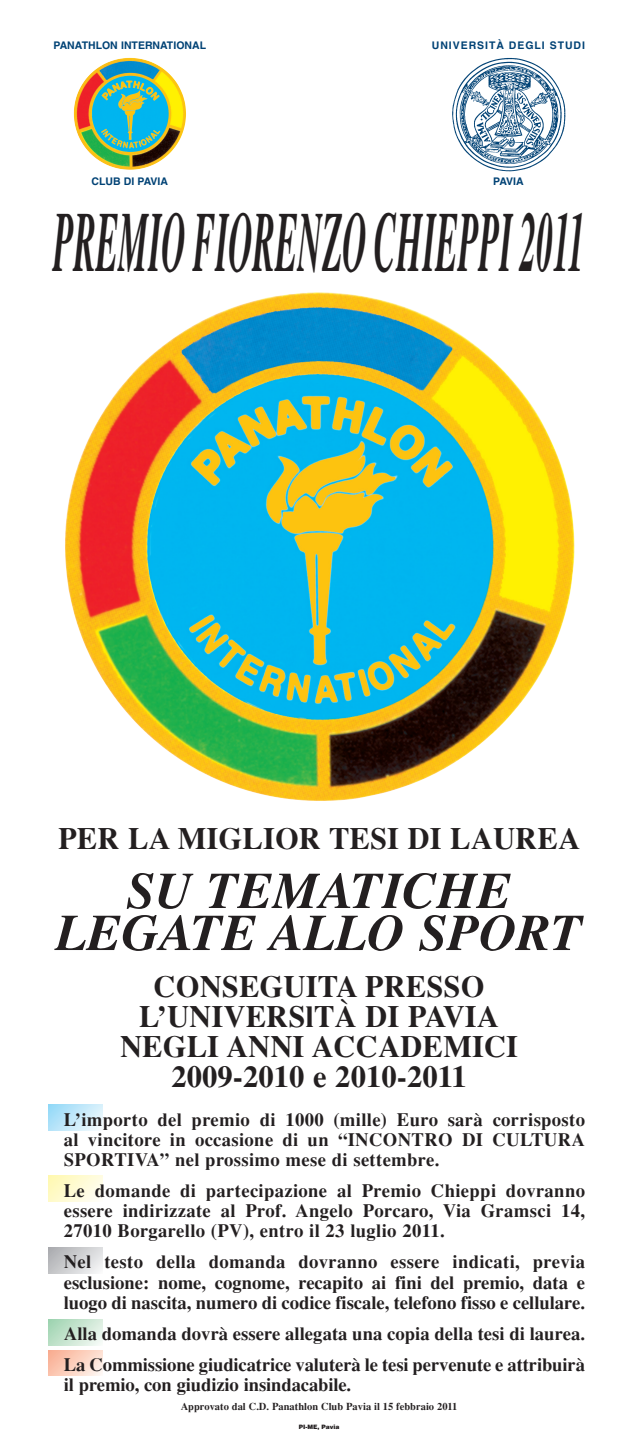
<style>
.page{position:relative;width:638px;height:1446px;background:#fff}
.page>*{position:absolute;margin:0;border:0;box-sizing:border-box;transform-origin:0 0}
.t1{font:italic 700 86.25px "Times";color:#231f20;scale:.39 1}
.t2{font:italic 700 51.75px/42px "Times";color:#231f20;text-align:center}
.t3{font:700 30.75px/30px "Times";color:#231f20;text-align:center}
.t4{font:700 18.75px/20.2px "Times";letter-spacing:-.005em;color:#231f20;text-align:justify}
.t5{font:700 10.5px "Times";color:#231f20}
.t6{font:700 10.5px "Helvetica";color:#004275}
.t7{font:700 10.5px "Helvetica";letter-spacing:.09em;color:#004275}
.t8{font:900 6px "Helvetica";color:#231f20}
</style>
<div class="page">
<svg style="left:49px;top:1104px;width:53px;height:25px"></svg>
<div style="left:49px;top:1247px;width:53px;height:26px;background:linear-gradient(to right,#b5b6b9,#ebeced)"></div>
<svg style="left:49px;top:1350px;width:53px;height:25px"></svg>
<div style="left:49px;top:1175px;width:53px;height:26px;background:linear-gradient(to right,#fff9bb,#fffdee)"></div>
<div style="left:49px;top:1319px;width:53px;height:26px;background:linear-gradient(to right,#abd9ba,#e8f4eb)"></div>
<img style="left:74px;top:58px;width:112px;height:112px">
<img style="left:65px;top:292px;width:509px;height:509px">
<img style="left:452px;top:58px;width:114px;height:114px">
<p class="t6" style="left:53px;top:42px;width:154px">PANATHLON INTERNATIONAL</p>
<p class="t7" style="left:432px;top:42px;width:155px">UNIVERSITÀ DEGLI STUDI</p>
<p class="t6" style="left:91px;top:177px;width:78px">CLUB DI PAVIA</p>
<p class="t6" style="left:493px;top:177px;width:32px">PAVIA</p>
<h1 class="t1" style="left:53px;top:211px;width:1364px">PREMIO FIORENZO CHIEPPI 2011</h1>
<h3 class="t3" style="left:58px;top:826px;width:523px">PER LA MIGLIOR TESI DI LAUREA</h3>
<h2 class="t2" style="left:55px;top:874px;width:528px">SU TEMATICHE<br>LEGATE ALLO SPORT</h2>
<h3 class="t3" style="left:120px;top:973px;width:399px">CONSEGUITA PRESSO<br>L’UNIVERSlTÀ DI PAVIA<br>NEGLI ANNI ACCADEMICI<br>2009-2010 e 2010-2011</h3>
<p class="t4" style="left:64px;top:1110px;width:522px">L’importo del premio di 1000 (mille) Euro sarà corrisposto al vincitore in occasione di un “INCONTRO DI CULTURA SPORTIVA” nel prossimo mese di settembre.</p>
<p class="t4" style="left:64px;top:1182px;width:522px">Le domande di partecipazione al Premio Chieppi dovranno essere indirizzate al Prof. Angelo Porcaro, Via Gramsci 14, 27010 Borgarello (PV), entro il 23 luglio 2011.</p>
<p class="t4" style="left:64px;top:1253px;width:522px">Nel testo della domanda dovranno essere indicati, previa esclusione: nome, cognome, recapito ai fini del premio, data e luogo di nascita, numero di codice fiscale, telefono fisso e cellulare.</p>
<p class="t4" style="left:64px;top:1319px;width:522px;line-height:30.9px">Alla domanda dovrà essere allegata una copia della tesi di laurea.<br>La Commissione giudicatrice valuterà le tesi pervenute e attribuirà</p>
<p class="t4" style="left:64px;top:1375px;width:289px">il premio, con giudizio insindacabile.</p>
<p class="t5" style="left:181px;top:1402px;width:278px">Approvato dal C.D. Panathlon Club Pavia il 15 febbraio 2011</p>
<p class="t8" style="left:298px;top:1424px;width:42px">PI-ME, Pavia</p>
</div>
